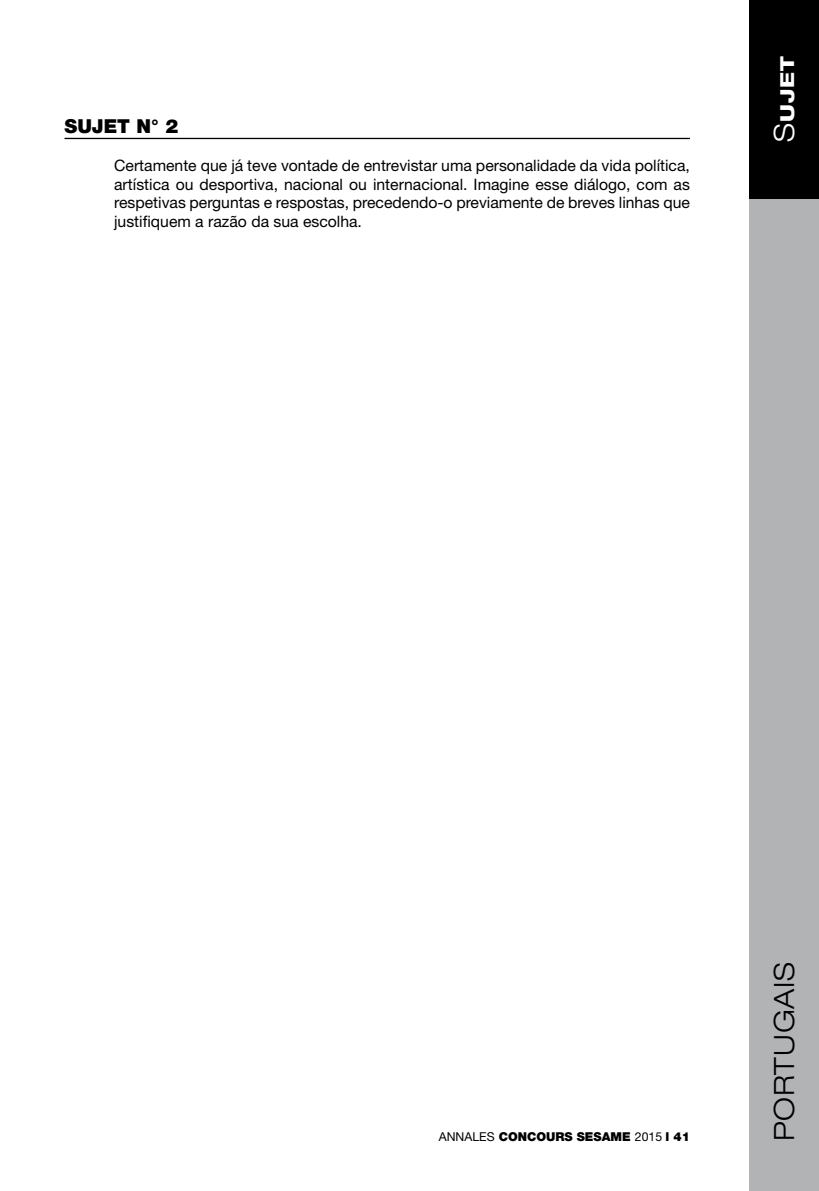
<style>
.page{position:relative;width:819px;height:1191px;background:#fff}
.page>*{position:absolute;margin:0;border:0;box-sizing:border-box;transform-origin:0 0}
.t1{font:300 expanded 28px "Helvetica Neue LT Std";color:#000}
.t2{font:900 19.25px "Helvetica Neue LT Std";color:#000}
.t3{font:800 expanded 19.25px "Helvetica Neue LT Std";color:#fff}
.t4{font:15.75px/18.9px "Helvetica Neue LT Std";color:#000;text-align:justify}
.t5{font:900 12.25px "Helvetica Neue LT Std";color:#000}
.s1{font-weight:300;font-size:28px}
.s2{font-weight:400}
</style>
<div class="page">
<div style="left:749px;top:0;width:70px;height:1191px;background:#b1b3b4"></div>
<div style="left:749px;top:0;width:70px;height:198px;background:#000"></div>
<hr style="left:64px;top:138px;width:626px;height:1px;background:#000">
<p class="t2" style="left:64px;top:114px;width:115px">SUJET N° 2</p>
<p class="t4" style="left:114px;top:155px;width:577px">Certamente que já teve vontade de entrevistar uma personalidade da vida política, artística ou desportiva, nacional ou internacional. Imagine esse diálogo, com as respetivas perguntas e respostas, precedendo-o previamente de breves linhas que justifiquem a razão da sua escolha.</p>
<p class="t3" style="left:775px;top:142px;width:87px;rotate:-90deg"><span class="s1">S</span>ujet</p>
<p class="t5" style="left:439px;top:1129px;width:252px"><span class="s2">ANNALES</span> CONCOURS SESAME <span class="s2">2015</span> L 41</p>
<h1 class="t1" style="left:767px;top:1141px;width:179px;rotate:-90deg">PORTUGAIS</h1>
</div>
